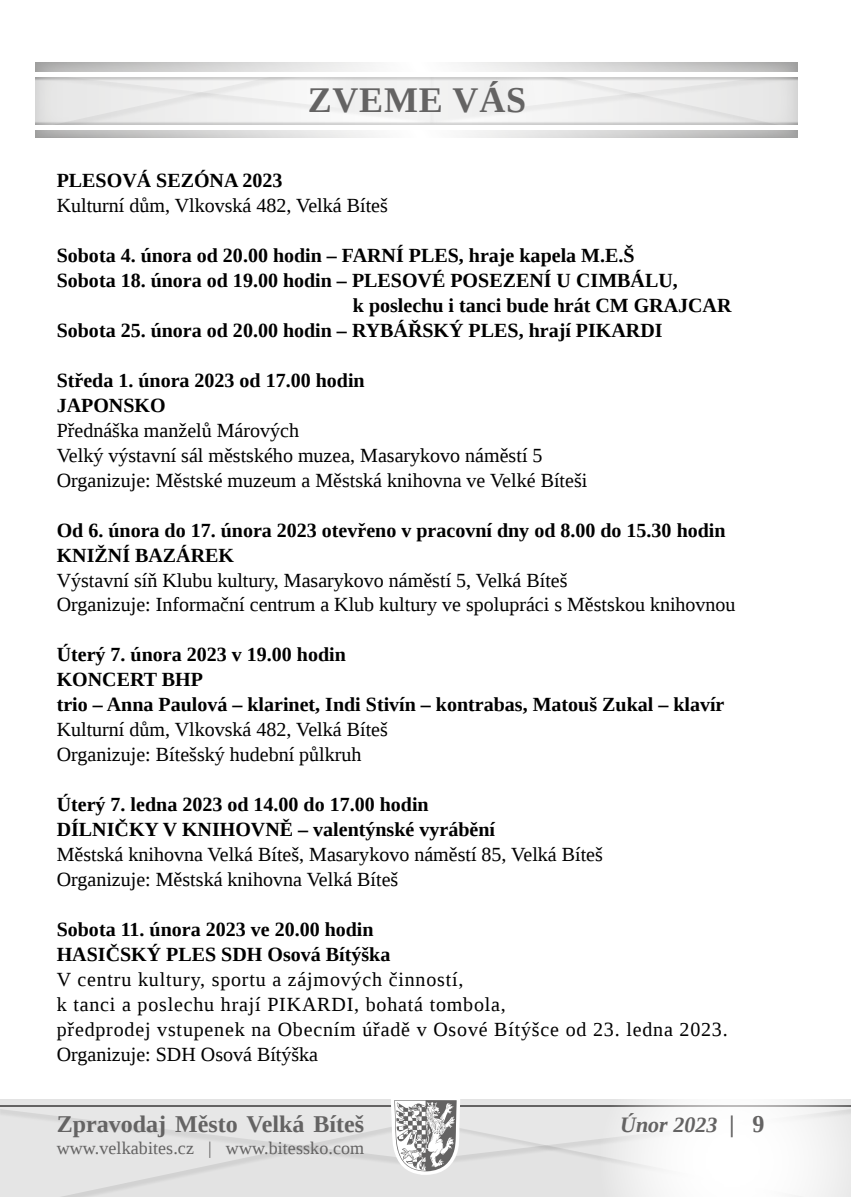
<style>
.page{position:relative;width:851px;height:1197px;background:#fff}
.page>*{position:absolute;margin:0;border:0;box-sizing:border-box;transform-origin:0 0}
.t1{font:700 36px "Liberation Serif";letter-spacing:.02em;color:#646363}
.t2{font:700 24px "Liberation Serif";color:#646363}
.t3{font:italic 700 22px "Liberation Serif";color:#646363}
.t4{font:700 20px/25px "Liberation Serif";color:#000}
.t5{font:20px/25px "Liberation Serif";color:#000}
.t6{font:20px/25px "Liberation Serif";letter-spacing:.04em;color:#000}
.t7{font:18px "Liberation Serif";letter-spacing:.005em;color:#646363}
.s1{font-size:24px}
.s2{font-style:normal;font-size:24px}
</style>
<div class="page">
<svg style="left:0;top:1099px;width:598px;height:97px;background:#ddd"></svg>
<svg style="left:598px;top:1099px;width:252px;height:97px"></svg>
<svg style="left:35px;top:62px;width:761px;height:75px;fill:#eee"></svg>
<h1 class="t1" style="left:308px;top:76px;width:220px">ZVEME VÁS</h1>
<p class="t4" style="left:57px;top:168px;width:227px">PLESOVÁ SEZÓNA 2023</p>
<p class="t5" style="left:57px;top:193px;width:332px">Kulturní dům, Vlkovská 482, Velká Bíteš</p>
<p class="t4" style="left:57px;top:242px;width:579px">Sobota 4. února od 20.00 hodin – FARNÍ PLES, hraje kapela M.E.Š</p>
<p class="t4" style="left:57px;top:267px;width:622px">Sobota 18. února od 19.00 hodin – PLESOVÉ POSEZENÍ U CIMBÁLU,</p>
<p class="t4" style="left:353px;top:292px;width:380px">k poslechu i tanci bude hrát CM GRAJCAR</p>
<p class="t4" style="left:57px;top:317px;width:607px">Sobota 25. února od 20.00 hodin – RYBÁŘSKÝ PLES, hrají PIKARDI</p>
<p class="t4" style="left:57px;top:367px;width:309px">Středa 1. února 2023 od 17.00 hodin<br>JAPONSKO</p>
<p class="t5" style="left:57px;top:417px;width:532px">Přednáška manželů Márových<br>Velký výstavní sál městského muzea, Masarykovo náměstí 5<br>Organizuje: Městské muzeum a Městská knihovna ve Velké Bíteši</p>
<p class="t4" style="left:57px;top:517px;width:670px">Od 6. února do 17. února 2023 otevřeno v pracovní dny od 8.00 do 15.30 hodin<br>KNIŽNÍ BAZÁREK</p>
<p class="t5" style="left:57px;top:567px;width:680px">Výstavní síň Klubu kultury, Masarykovo náměstí 5, Velká Bíteš<br>Organizuje: Informační centrum a Klub kultury ve spolupráci s Městskou knihovnou</p>
<p class="t4" style="left:57px;top:641px;width:669px">Úterý 7. února 2023 v 19.00 hodin<br>KONCERT BHP<br>trio – Anna Paulová – klarinet, Indi Stivín – kontrabas, Matouš Zukal – klavír</p>
<p class="t5" style="left:57px;top:716px;width:332px">Kulturní dům, Vlkovská 482, Velká Bíteš<br>Organizuje: Bítešský hudební půlkruh</p>
<p class="t4" style="left:57px;top:791px;width:440px">Úterý 7. ledna 2023 od 14.00 do 17.00 hodin<br>DÍLNIČKY V KNIHOVNĚ – valentýnské vyrábění</p>
<p class="t5" style="left:57px;top:841px;width:547px">Městská knihovna Velká Bíteš, Masarykovo náměstí 85, Velká Bíteš<br>Organizuje: Městská knihovna Velká Bíteš</p>
<p class="t4" style="left:57px;top:916px;width:335px">Sobota 11. února 2023 ve 20.00 hodin<br>HASIČSKÝ PLES SDH Osová Bítýška</p>
<p class="t6" style="left:57px;top:966px;width:672px">V centru kultury, sportu a zájmových činností,<br>k tanci a poslechu hrají PIKARDI, bohatá tombola,<br>předprodej vstupenek na Obecním úřadě v Osové Bítýšce od 23. ledna 2023.<br>Organizuje: SDH Osová Bítýška</p>
<p class="t2" style="left:57px;top:1107px;width:309px">Zpravodaj Město Velká Bíteš</p>
<p class="t7" style="left:57px;top:1135px;width:309px">www.velkabites.cz | www.bitessko.com</p>
<p class="t3" style="left:620px;top:1110px;width:146px">Únor 2023 <span class="s1">|</span> <span class="s2">9</span></p>
</div>
